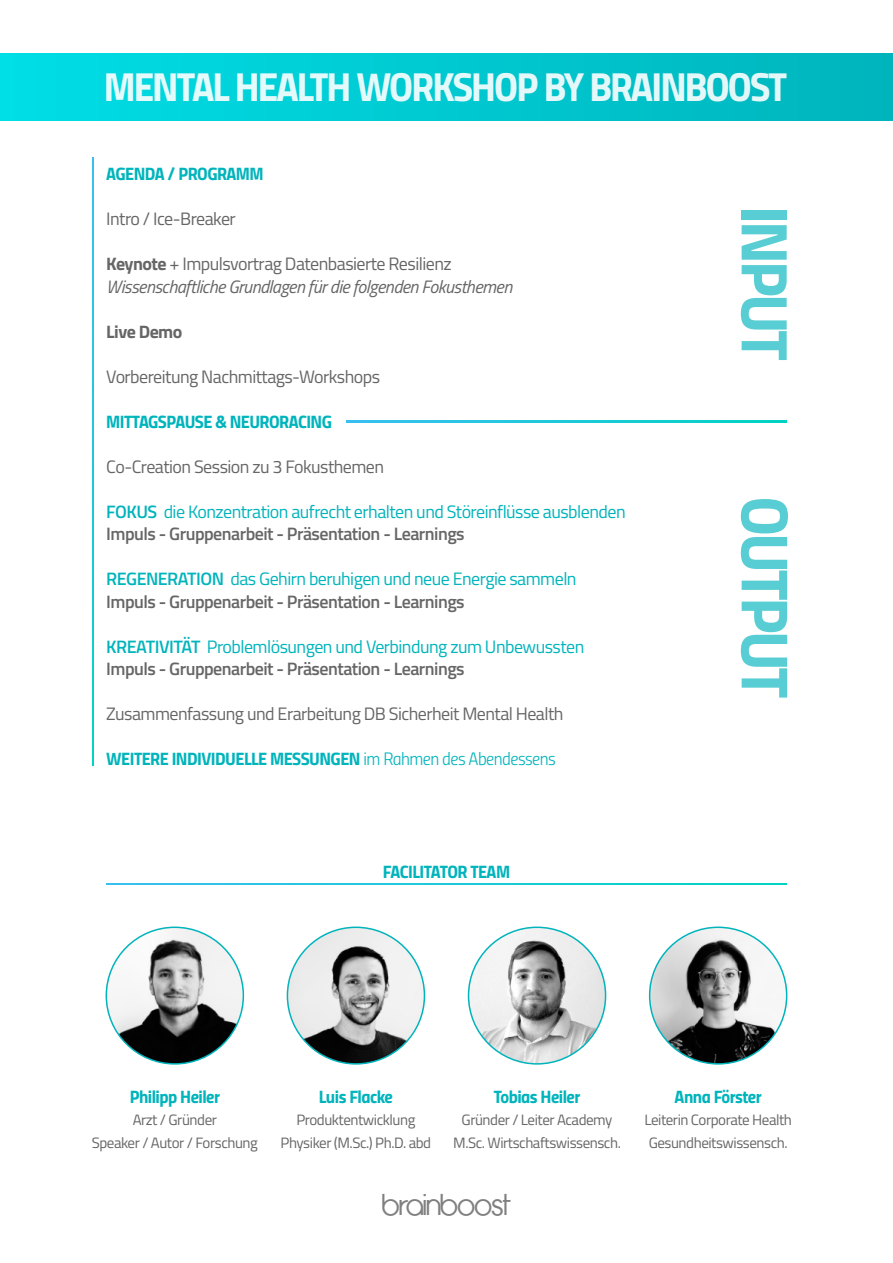
<style>
.page{position:relative;width:893px;height:1263px;background:#fff}
.page>*{position:absolute;margin:0;border:0;box-sizing:border-box;transform-origin:0 0}
.t1{font:67.05px "Titillium Bold Upright";letter-spacing:-.045em;color:rgb(0 180 188/.65)}
.t2{font:66.3px "Titillium Bold Upright";letter-spacing:-.045em;color:rgb(0 180 188/.65)}
.t3{font:40.65px "Titillium Bold Upright";letter-spacing:-.045em;color:rgb(255 255 255/.9)}
.t4{font:30px "Opificio";letter-spacing:-.04em;color:#808080}
.t5{font:600 18px/22.5px "Titillium";letter-spacing:-.03em;color:#666}
.t6{font:18px "Titillium Bold Upright";letter-spacing:-.03em;color:#00b4bc}
.t7{font:18px "Titillium";letter-spacing:-.03em;color:#666}
.t8{font:18px/22.5px "Titillium";letter-spacing:-.03em;color:#00b4bc}
.t9{font:italic 18px/22.5px "Titillium";letter-spacing:-.03em;color:#666}
.t10{font:700 18px "Titillium";letter-spacing:-.03em;color:#666}
.t11{font:15px/22.5px "Titillium";letter-spacing:-.03em;color:#666;text-align:center}
.s1{font-weight:700;font-style:normal}
.s2{font-style:normal}
.s3{font-weight:600}
.s4{font-weight:600;color:#666}
.s5{color:#00b4bc}
.s6{font-weight:400;color:#00b4bc}
.s7{font-family:"Titillium Light Upright"}
</style>
<div class="page">
<img style="left:0;top:54px;width:893px;height:67px">
<img style="left:92px;top:157px;width:2px;height:608px">
<img style="left:106px;top:883px;width:681px;height:2px">
<img style="left:347px;top:420px;width:440px;height:2px">
<img style="left:106px;top:927px;width:137px;height:137px;border-radius:50%">
<img style="left:287px;top:927px;width:137px;height:137px;border-radius:50%">
<img style="left:468px;top:927px;width:138px;height:137px;border-radius:50%">
<img style="left:650px;top:927px;width:137px;height:137px;border-radius:50%">
<h3 class="t3" style="left:104px;top:71px;width:685px">MENTAL HEALTH WORKSHOP BY BRAINBOOST</h3>
<p class="t6" style="left:106px;top:166px;width:159px">AGENDA / PROGRAMM</p>
<p class="t7" style="left:106px;top:212px;width:131px">Intro / Ice-Breaker</p>
<p class="t9" style="left:106px;top:254px;width:407px"><span class="s1">Keynote</span> <span class="s2">+ Impulsvortrag Datenbasierte Resilienz<br></span>Wissenschaftliche Grundlagen für die folgenden Fokusthemen</p>
<p class="t10" style="left:106px;top:324px;width:78px">Live Demo</p>
<p class="t7" style="left:106px;top:369px;width:275px">Vorbereitung Nachmittags-Workshops</p>
<p class="t6" style="left:106px;top:414px;width:227px">MITTAGSPAUSE &amp; NEURORACING</p>
<p class="t7" style="left:106px;top:459px;width:279px">Co-Creation Session zu 3 Fokusthemen</p>
<p class="t8" style="left:106px;top:502px;width:521px"><span class="s3">FOKUS</span> die Konzentration aufrecht erhalten und Störeinflüsse ausblenden<br><span class="s4">Impuls - Gruppenarbeit - Präsentation - Learnings</span></p>
<p class="t5" style="left:106px;top:569px;width:472px"><span class="s5">REGENERATION</span> <span class="s6">das Gehirn beruhigen und neue Energie sammeln<br></span>Impuls - Gruppenarbeit - Präsentation - Learnings</p>
<p class="t5" style="left:106px;top:637px;width:480px"><span class="s5">KREATIVITÄT</span> <span class="s6">Problemlösungen und Verbindung zum Unbewussten<br></span>Impuls - Gruppenarbeit - Präsentation - Learnings</p>
<p class="t7" style="left:106px;top:706px;width:459px">Zusammenfassung und Erarbeitung DB Sicherheit Mental Health</p>
<p class="t6" style="left:106px;top:752px;width:451px">WEITERE INDIVIDUELLE MESSUNGEN <span class="s7">im Rahmen des Abendessens</span></p>
<p class="t6" style="left:383px;top:864px;width:129px">FACILITATOR TEAM</p>
<h2 class="t2" style="left:791px;top:206px;width:156px;rotate:90deg">INPUT</h2>
<h1 class="t1" style="left:792px;top:496px;width:203px;rotate:90deg">OUTPUT</h1>
<p class="t6" style="left:130px;top:1089px;width:92px">Philipp Heiler</p>
<p class="t11" style="left:92px;top:1110px;width:168px">Arzt / Gründer<br>Speaker / Autor / Forschung</p>
<p class="t6" style="left:319px;top:1089px;width:76px">Luis Flacke</p>
<p class="t11" style="left:281px;top:1110px;width:152px">Produktentwicklung<br>Physiker (M.Sc.) Ph.D. abd</p>
<p class="t6" style="left:494px;top:1089px;width:88px">Tobias Heiler</p>
<p class="t11" style="left:453px;top:1110px;width:169px">Gründer / Leiter Academy<br>M.Sc. Wirtschaftswissensch.</p>
<h3 class="t4" style="left:382px;top:1194px;width:131px">brainboost</h3>
<p class="t6" style="left:675px;top:1089px;width:89px">Anna Förster</p>
<p class="t11" style="left:644px;top:1110px;width:149px;text-align:left">Leiterin Corporate Health<br>Gesundheitswissensch.</p>
</div>
